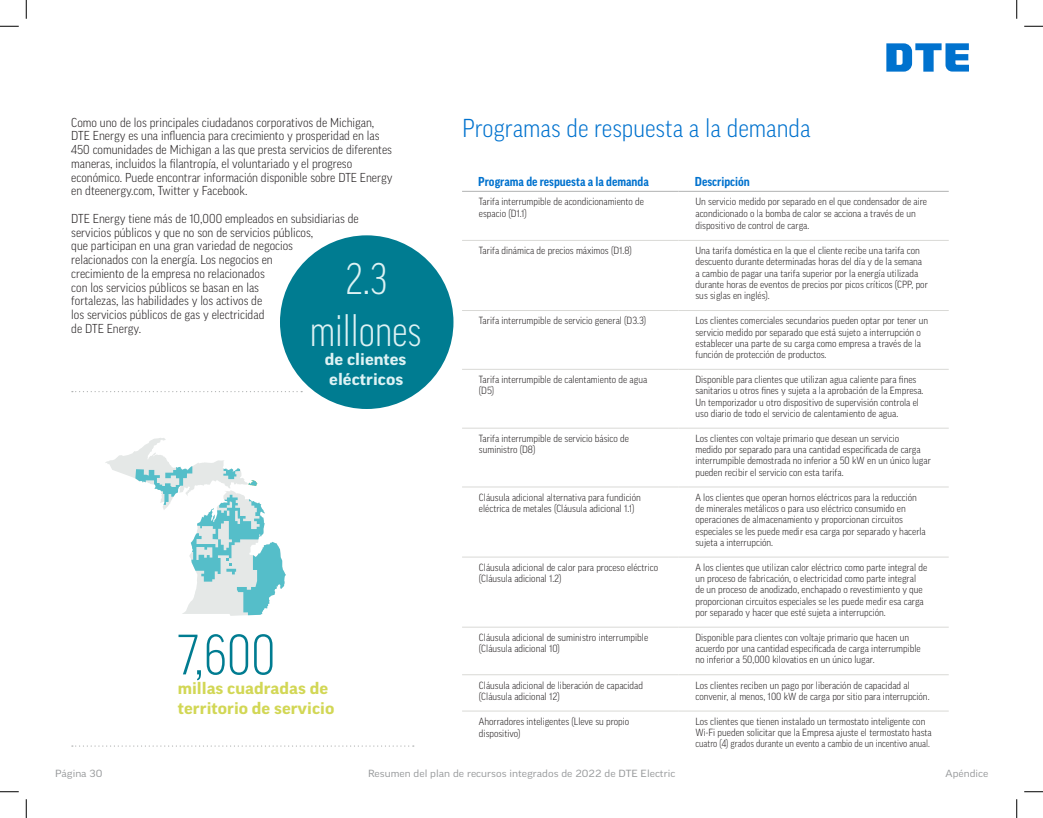
<style>
.page{position:relative;width:1043px;height:818px;background:#fff}
.page>*{position:absolute;margin:0;border:0;box-sizing:border-box;transform-origin:0 0}
.highlight_number{font:300 condensed 54.75px "Good Pro";color:#007c91}
.highlight_number-2{font:300 condensed 42.5px/51px "Good Pro";color:#def2f4;text-align:center}
.sub-section_title{font:300 25px "Good Pro Narr";color:#0072ce}
.highlight_number-3{font:700 expanded 16.25px/19.5px "Good Pro";color:#d2d755}
.highlight_number-4{font:700 expanded 16.25px/19.5px "Good Pro";color:#def2f4}
.body{font:300 12.5px/13.8px "Good Pro Narr";color:#231f20}
.Table_no_box_header{font:700 12.5px "Good Pro Narr";color:#0072ce}
.Table_body{font:300 10px/11.2px "Good Pro Narr";color:#231f20}
.t1{font:expanded 10px "Good Pro";color:#97999b}
</style>
<div class="page">
<svg style="left:72px;top:391px;width:230px;height:1px"></svg>
<svg style="left:72px;top:745px;width:342px;height:1px"></svg>
<hr style="left:462px;top:240px;width:216px;height:1px;background:#d9d9d6">
<hr style="left:678px;top:240px;width:270px;height:1px;background:#d9d9d6">
<hr style="left:462px;top:310px;width:216px;height:1px;background:#d9d9d6">
<hr style="left:678px;top:310px;width:270px;height:1px;background:#d9d9d6">
<hr style="left:462px;top:369px;width:216px;height:1px;background:#d9d9d6">
<hr style="left:678px;top:369px;width:270px;height:1px;background:#d9d9d6">
<hr style="left:462px;top:428px;width:216px;height:1px;background:#d9d9d6">
<hr style="left:678px;top:428px;width:270px;height:1px;background:#d9d9d6">
<hr style="left:462px;top:486px;width:216px;height:1px;background:#d9d9d6">
<hr style="left:678px;top:486px;width:270px;height:1px;background:#d9d9d6">
<hr style="left:462px;top:556px;width:216px;height:1px;background:#d9d9d6">
<hr style="left:678px;top:556px;width:270px;height:1px;background:#d9d9d6">
<hr style="left:462px;top:626px;width:216px;height:1px;background:#d9d9d6">
<hr style="left:678px;top:626px;width:270px;height:1px;background:#d9d9d6">
<hr style="left:462px;top:674px;width:216px;height:1px;background:#d9d9d6">
<hr style="left:678px;top:674px;width:270px;height:1px;background:#d9d9d6">
<hr style="left:462px;top:710px;width:216px;height:1px;background:#d9d9d6">
<hr style="left:678px;top:710px;width:270px;height:1px;background:#d9d9d6">
<hr style="left:462px;top:191px;width:216px;height:1px;background:#b1b3b3">
<hr style="left:678px;top:191px;width:270px;height:1px;background:#b1b3b3">
<svg style="left:105px;top:438px;width:181px;height:178px"></svg>
<div style="left:280px;top:235px;width:173px;height:174px;background:#007c91;border-radius:50%"></div>
<svg style="left:886px;top:43px;width:83px;height:29px"></svg>
<svg style="left:0;top:25px;width:19px;height:2px"></svg>
<svg style="left:1024px;top:25px;width:18px;height:2px"></svg>
<svg style="left:0;top:791px;width:19px;height:1px"></svg>
<svg style="left:1024px;top:791px;width:18px;height:1px"></svg>
<svg style="left:25px;top:0;width:2px;height:19px"></svg>
<svg style="left:25px;top:799px;width:2px;height:19px"></svg>
<svg style="left:1016px;top:0;width:1px;height:19px"></svg>
<svg style="left:1016px;top:799px;width:1px;height:19px"></svg>
<p class="body" style="left:71px;top:115px;width:323px">Como uno de los principales ciudadanos corporativos de Michigan, DTE Energy es una influencia para crecimiento y prosperidad en las 450 comunidades de Michigan a las que presta servicios de diferentes maneras, incluidos la filantropía, el voluntariado y el progreso económico. Puede encontrar información disponible sobre DTE Energy en dteenergy.com, Twitter y Facebook.</p>
<p class="body" style="left:71px;top:211px;width:289px">DTE Energy tiene más de 10,000 empleados en subsidiarias de servicios públicos y que no son de servicios públicos,<br>que participan en una gran variedad de negocios<br>relacionados con la energía. Los negocios en<br>crecimiento de la empresa no relacionados<br>con los servicios públicos se basan en las<br>fortalezas, las habilidades y los activos de<br>los servicios públicos de gas y electricidad<br>de DTE Energy.</p>
<p class="highlight_number-2" style="left:310px;top:254px;width:113px">2.3 millones</p>
<p class="highlight_number-4" style="left:325px;top:349px;width:83px">de clientes eléctricos</p>
<p class="highlight_number" style="left:178px;top:623px;width:99px">7,600</p>
<p class="highlight_number-3" style="left:178px;top:678px;width:158px">millas cuadradas de territorio de servicio</p>
<p class="sub-section_title" style="left:462px;top:113px;width:350px">Programas de respuesta a la demanda</p>
<p class="Table_no_box_header" style="left:478px;top:175px;width:172px">Programa de respuesta a la demanda</p>
<p class="Table_no_box_header" style="left:695px;top:175px;width:56px">Descripción</p>
<p class="Table_body" style="left:479px;top:195px;width:167px;line-height:12px">Tarifa interrumpible de acondicionamiento de espacio (D1.1)</p>
<p class="Table_body" style="left:695px;top:195px;width:233px;line-height:12px">Un servicio medido por separado en el que condensador de aire acondicionado o la bomba de calor se acciona a través de un dispositivo de control de carga.</p>
<p class="Table_body" style="left:479px;top:245px;width:154px">Tarifa dinámica de precios máximos (D1.8)</p>
<p class="Table_body" style="left:695px;top:245px;width:234px">Una tarifa doméstica en la que el cliente recibe una tarifa con descuento durante determinadas horas del día y de la semana a cambio de pagar una tarifa superior por la energía utilizada durante horas de eventos de precios por picos críticos (CPP, por sus siglas en inglés).</p>
<p class="Table_body" style="left:479px;top:315px;width:169px">Tarifa interrumpible de servicio general (D3.3)</p>
<p class="Table_body" style="left:695px;top:315px;width:234px">Los clientes comerciales secundarios pueden optar por tener un servicio medido por separado que está sujeto a interrupción o establecer una parte de su carga como empresa a través de la función de protección de productos.</p>
<p class="Table_body" style="left:479px;top:374px;width:170px">Tarifa interrumpible de calentamiento de agua (D5)</p>
<p class="Table_body" style="left:695px;top:374px;width:229px">Disponible para clientes que utilizan agua caliente para fines sanitarios u otros fines y sujeta a la aprobación de la Empresa.<br>Un temporizador u otro dispositivo de supervisión controla el uso diario de todo el servicio de calentamiento de agua.</p>
<p class="Table_body" style="left:479px;top:432px;width:152px">Tarifa interrumpible de servicio básico de suministro (D8)</p>
<p class="Table_body" style="left:695px;top:432px;width:237px">Los clientes con voltaje primario que desean un servicio<br>medido por separado para una cantidad especificada de carga interrumpible demostrada no inferior a 50 kW en un único lugar pueden recibir el servicio con esta tarifa.</p>
<p class="Table_body" style="left:479px;top:491px;width:163px">Cláusula adicional alternativa para fundición eléctrica de metales (Cláusula adicional 1.1)</p>
<p class="Table_body" style="left:695px;top:491px;width:232px">A los clientes que operan hornos eléctricos para la reducción de minerales metálicos o para uso eléctrico consumido en operaciones de almacenamiento y proporcionan circuitos especiales se les puede medir esa carga por separado y hacerla sujeta a interrupción.</p>
<p class="Table_body" style="left:479px;top:561px;width:181px">Cláusula adicional de calor para proceso eléctrico (Cláusula adicional 1.2)</p>
<p class="Table_body" style="left:695px;top:561px;width:233px">A los clientes que utilizan calor eléctrico como parte integral de un proceso de fabricación, o electricidad como parte integral de un proceso de anodizado, enchapado o revestimiento y que proporcionan circuitos especiales se les puede medir esa carga por separado y hacer que esté sujeta a interrupción.</p>
<p class="Table_body" style="left:479px;top:631px;width:171px">Cláusula adicional de suministro interrumpible (Cláusula adicional 10)</p>
<p class="Table_body" style="left:695px;top:631px;width:227px">Disponible para clientes con voltaje primario que hacen un acuerdo por una cantidad especificada de carga interrumpible no inferior a 50,000 kilovatios en un único lugar.</p>
<p class="Table_body" style="left:479px;top:679px;width:166px">Cláusula adicional de liberación de capacidad (Cláusula adicional 12)</p>
<p class="Table_body" style="left:695px;top:679px;width:235px">Los clientes reciben un pago por liberación de capacidad al convenir, al menos, 100 kW de carga por sitio para interrupción.</p>
<p class="Table_body" style="left:479px;top:715px;width:152px;line-height:12px">Ahorradores inteligentes (Lleve su propio dispositivo)</p>
<p class="Table_body" style="left:695px;top:715px;width:238px">Los clientes que tienen instalado un termostato inteligente con<br>Wi-Fi pueden solicitar que la Empresa ajuste el termostato hasta cuatro (4) grados durante un evento a cambio de un incentivo anual.</p>
<p class="t1" style="left:55px;top:767px;width:49px">Página 30</p>
<p class="t1" style="left:368px;top:767px;width:309px">Resumen del plan de recursos integrados de 2022 de DTE Electric</p>
<p class="t1" style="left:945px;top:767px;width:44px">Apéndice</p>
</div>
